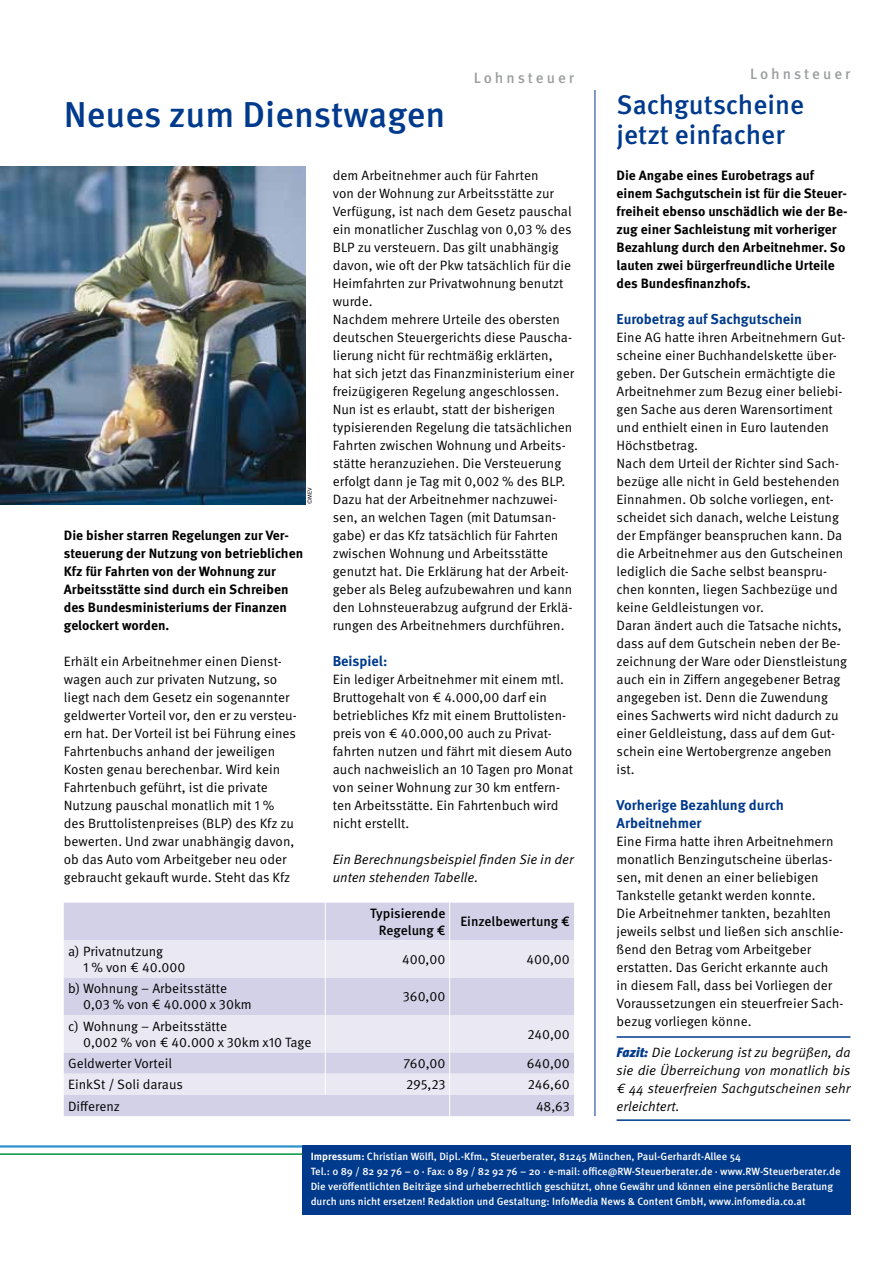
<style>
.page{position:relative;width:893px;height:1263px;background:#fff}
.page>*{position:absolute;margin:0;border:0;box-sizing:border-box;transform-origin:0 0}
.t1{font:500 36px "Meta OT";color:#003a8c}
.t2{font:500 27px/30px "Meta OT";color:#003a8c}
.t3{font:500 15px "Meta OT";letter-spacing:.2em;color:#9c9e9f}
.t4{font:700 14.25px/18px "Meta OT";color:#003a8c}
.t5{font:13.5px/18px "Meta OT";color:#000}
.t6{font:700 13.5px/18px "Meta OT";color:#000}
.t7{font:italic 13.5px/18px "Meta OT";color:#000;text-align:justify}
.t8{font:500 13.5px/16.2px "Meta OT";color:#000;text-align:right}
.t9{font:500 10.5px/15px "Meta OT";color:#fff}
.t10{font:6px "Meta OT";color:#000}
.s1{font-weight:900;color:#003a8c}
.s2{font-weight:700}
</style>
<div class="page">
<div style="left:302px;top:1145px;width:548px;height:70px;background:#003a8c"></div>
<hr style="left:0;top:1145px;width:302px;height:2px;background:#2b91cb">
<hr style="left:0;top:1153px;width:302px;height:2px;background:#009340">
<hr style="left:595px;top:90px;width:1px;height:1026px;background:#003a8c">
<hr style="left:617px;top:1036px;width:233px;height:2px;background:#003a8c">
<hr style="left:617px;top:1119px;width:233px;height:2px;background:#003a8c">
<div style="left:64px;top:903px;width:510px;height:213px;background:#d2d1e7"></div>
<svg style="left:64px;top:940px;width:510px;height:155px;background:#e0dfee"></svg>
<hr style="left:325px;top:903px;width:1px;height:37px;background:#fff">
<hr style="left:449px;top:903px;width:1px;height:37px;background:#fff">
<hr style="left:325px;top:940px;width:1px;height:37px;background:#fff">
<hr style="left:449px;top:940px;width:1px;height:37px;background:#fff">
<hr style="left:325px;top:977px;width:1px;height:38px;background:#fff">
<hr style="left:449px;top:977px;width:1px;height:38px;background:#fff">
<hr style="left:325px;top:1015px;width:1px;height:37px;background:#fff">
<hr style="left:449px;top:1015px;width:1px;height:37px;background:#fff">
<svg style="left:325px;top:1052px;width:1px;height:43px"></svg>
<svg style="left:449px;top:1052px;width:1px;height:64px"></svg>
<img style="left:0;top:167px;width:305px;height:337px">
<h1 class="t1" style="left:64px;top:91px;width:383px">Neues zum Dienstwagen</h1>
<p class="t3" style="left:474px;top:69px;width:102px">Lohnsteuer</p>
<p class="t10" style="left:306px;top:504px;width:18px;rotate:-90deg">©MEV</p>
<p class="t6" style="left:64px;top:527px;width:241px">Die bisher starren Regelungen zur Ver&shy;steuerung der Nutzung von betrieblichen Kfz für Fahrten von der Wohnung zur Arbeitsstätte sind durch ein Schreiben des Bundesministeriums der Finanzen gelockert worden.</p>
<p class="t5" style="left:64px;top:653px;width:234px">Erhält ein Arbeitnehmer einen Dienst&shy;wagen auch zur privaten Nutzung, so liegt nach dem Gesetz ein sogenannter geldwerter Vorteil vor, den er zu versteu&shy;ern hat. Der Vorteil ist bei Führung eines Fahrtenbuchs anhand der jeweiligen Kosten genau berechenbar. Wird kein Fahrtenbuch geführt, ist die private Nutzung pauschal monatlich mit 1 % des Bruttolistenpreises (BLP) des Kfz zu bewerten. Und zwar unabhängig davon, ob das Auto vom Arbeitgeber neu oder gebraucht gekauft wurde. Steht das Kfz</p>
<p class="t5" style="left:333px;top:167px;width:243px">dem Arbeitnehmer auch für Fahrten<br>von der Wohnung zur Arbeitsstätte zur Verfügung, ist nach dem Gesetz pauschal ein monatlicher Zuschlag von 0,03 % des BLP zu versteuern. Das gilt unabhängig davon, wie oft der Pkw tatsächlich für die Heimfahrten zur Privatwohnung benutzt wurde.<br>Nachdem mehrere Urteile des obersten deutschen Steuergerichts diese Pauscha&shy;lierung nicht für rechtmäßig erklärten, hat sich jetzt das Finanzministerium einer freizügigeren Regelung angeschlossen.<br>Nun ist es erlaubt, statt der bisherigen typisierenden Regelung die tatsächlichen Fahrten zwischen Wohnung und Arbeits&shy;stätte heranzuziehen. Die Versteuerung erfolgt dann je Tag mit 0,002 % des BLP.<br>Dazu hat der Arbeitnehmer nachzuwei&shy;sen, an welchen Tagen (mit Datumsan&shy;gabe) er das Kfz tatsächlich für Fahrten zwischen Wohnung und Arbeitsstätte genutzt hat. Die Erklärung hat der Arbeit&shy;geber als Beleg aufzubewahren und kann den Lohnsteuerabzug aufgrund der Erklä&shy;rungen des Arbeitnehmers durchführen.</p>
<p class="t4" style="left:333px;top:653px;width:56px">Beispiel:</p>
<p class="t5" style="left:333px;top:671px;width:242px">Ein lediger Arbeitnehmer mit einem mtl.<br>Bruttogehalt von € 4.000,00 darf ein betriebliches Kfz mit einem Bruttolisten&shy;preis von € 40.000,00 auch zu Privat&shy;fahrten nutzen und fährt mit diesem Auto auch nachweislich an 10 Tagen pro Monat von seiner Wohnung zur 30 km entfern&shy;ten Arbeitsstätte. Ein Fahrtenbuch wird nicht erstellt.</p>
<p class="t7" style="left:333px;top:851px;width:243px">Ein Berechnungsbeispiel finden Sie in der unten stehenden Tabelle.</p>
<p class="t8" style="left:370px;top:906px;width:77px">Typisierende<br>Regelung €</p>
<p class="t8" style="left:460px;top:914px;width:111px">Einzelbewertung €</p>
<p class="t5" style="left:83px;top:943px;width:104px;line-height:16.2px;text-indent:-15px">a) Privatnutzung<br>1 % von € 40.000</p>
<p class="t5" style="left:402px;top:951px;width:45px">400,00</p>
<p class="t5" style="left:526px;top:951px;width:45px">400,00</p>
<p class="t5" style="left:83px;top:981px;width:170px;line-height:16.2px;text-indent:-15px">b) Wohnung – Arbeitsstätte<br>0,03 % von € 40.000 x 30km</p>
<p class="t5" style="left:403px;top:988px;width:44px">360,00</p>
<p class="t5" style="left:83px;top:1018px;width:230px;line-height:16.2px;text-indent:-15px">c) Wohnung – Arbeitsstätte<br>0,002 % von € 40.000 x 30km x10 Tage</p>
<p class="t5" style="left:527px;top:1025px;width:44px">240,00</p>
<p class="t5" style="left:68px;top:1055px;width:105px">Geldwerter Vorteil</p>
<p class="t5" style="left:403px;top:1055px;width:43px">760,00</p>
<p class="t5" style="left:527px;top:1055px;width:45px">640,00</p>
<p class="t5" style="left:68px;top:1076px;width:116px">EinkSt / Soli daraus</p>
<p class="t5" style="left:406px;top:1076px;width:41px">295,23</p>
<p class="t5" style="left:528px;top:1076px;width:44px">246,60</p>
<p class="t5" style="left:68px;top:1097px;width:54px">Differenz</p>
<p class="t5" style="left:536px;top:1097px;width:35px">48,63</p>
<p class="t3" style="left:750px;top:65px;width:102px">Lohnsteuer</p>
<h2 class="t2" style="left:617px;top:90px;width:189px">Sachgutscheine jetzt einfacher</h2>
<p class="t6" style="left:617px;top:167px;width:232px">Die Angabe eines Eurobetrags auf einem Sachgutschein ist für die Steuer&shy;freiheit ebenso unschädlich wie der Be&shy;zug einer Sachleistung mit vorheriger Bezahlung durch den Arbeitnehmer. So lauten zwei bürgerfreundliche Urteile des Bundesfinanzhofs.</p>
<p class="t4" style="left:617px;top:311px;width:187px">Eurobetrag auf Sachgutschein</p>
<p class="t5" style="left:617px;top:329px;width:232px">Eine AG hatte ihren Arbeitnehmern Gut&shy;scheine einer Buchhandelskette über&shy;geben. Der Gutschein ermächtigte die Arbeitnehmer zum Bezug einer beliebi&shy;gen Sache aus deren Warensortiment und enthielt einen in Euro lautenden Höchstbetrag.<br>Nach dem Urteil der Richter sind Sach&shy;bezüge alle nicht in Geld bestehenden Einnahmen. Ob solche vorliegen, ent&shy;scheidet sich danach, welche Leistung der Empfänger beanspruchen kann. Da die Arbeitnehmer aus den Gutscheinen lediglich die Sache selbst beanspru&shy;chen konnten, liegen Sachbezüge und keine Geldleistungen vor.<br>Daran ändert auch die Tatsache nichts, dass auf dem Gutschein neben der Be&shy;zeichnung der Ware oder Dienstleistung auch ein in Ziffern angegebener Betrag angegeben ist. Denn die Zuwendung eines Sachwerts wird nicht dadurch zu einer Geldleistung, dass auf dem Gut&shy;schein eine Wertobergrenze angeben ist.</p>
<p class="t4" style="left:617px;top:797px;width:169px">Vorherige Bezahlung durch<br>Arbeitnehmer</p>
<p class="t5" style="left:617px;top:833px;width:229px">Eine Firma hatte ihren Arbeitnehmern monatlich Benzingutscheine überlas&shy;sen, mit denen an einer beliebigen Tankstelle getankt werden konnte.<br>Die Arbeitnehmer tankten, bezahlten jeweils selbst und ließen sich anschlie&shy;ßend den Betrag vom Arbeitgeber erstatten. Das Gericht erkannte auch<br>in diesem Fall, dass bei Vorliegen der Voraussetzungen ein steuerfreier Sach&shy;bezug vorliegen könne.</p>
<p class="t7" style="left:617px;top:1043px;width:236px"><span class="s1">Fazit:</span> Die Lockerung ist zu begrüßen, da sie die Überreichung von monatlich bis € 44 steuerfreien Sachgutscheinen sehr erleichtert.</p>
<p class="t9" style="left:311px;top:1149px;width:531px"><span class="s2">Impressum:</span> Christian Wölfl, Dipl.-Kfm., Steuerberater, 81245 München, Paul-Gerhardt-Allee 54<br>Tel.: 0 89 / 82 92 76 – 0 · Fax: 0 89 / 82 92 76 – 20 · e-mail: office@RW-Steuerberater.de · www.RW-Steuerberater.de Die veröffentlichten Beiträge sind urheberrechtlich geschützt, ohne Gewähr und können eine persönliche Beratung durch uns nicht ersetzen! Redaktion und Gestaltung: InfoMedia News &amp; Content GmbH, www.infomedia.co.at</p>
</div>
